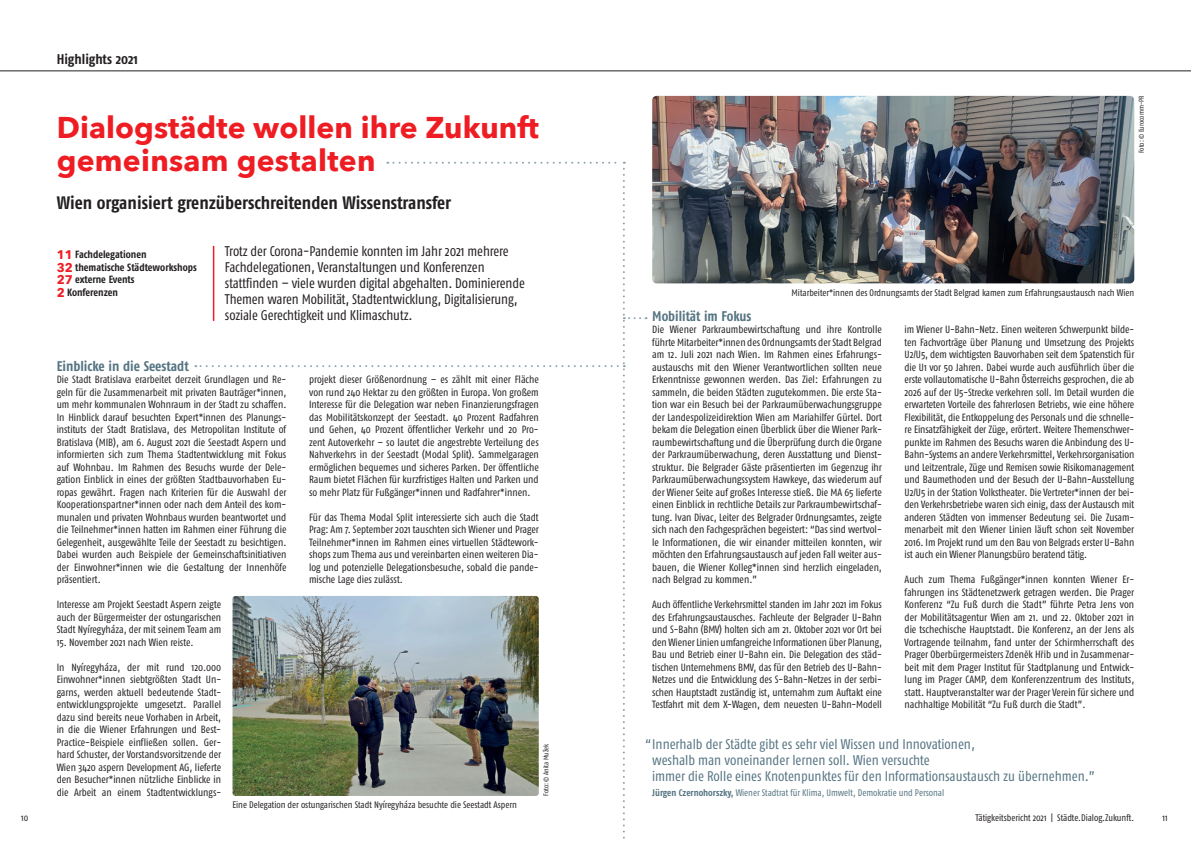
<style>
.page{position:relative;width:1191px;height:842px;background:#fff}
.page>*{position:absolute;margin:0;border:0;box-sizing:border-box;transform-origin:0 0}
.t1{font:700 30px/33px "Avenir Next";letter-spacing:.005em;color:#ee1d23}
.t2{font:700 18px "Fago Co";color:#231f20}
.t3{font:14px/16px "Fago Co";letter-spacing:-.005em;color:#231f20}
.t4{font:14px/16px "Fago Co";color:#557482}
.t5{font:700 14px "Fago Co";color:#557482}
.t6{font:700 14px "Fago Co";color:#231f20}
.t7{font:10.5px/12.5px "Fago Co";color:#231f20;text-align:justify}
.t8{font:700 10.5px/12.5px "Fago Co";letter-spacing:-.005em;color:#231f20}
.t9{font:9.5px "Fago Co";color:#231f20}
.t10{font:9.5px "Fago Co";color:#557482}
.t11{font:7px "Fago Co";color:#231f20}
.s1{font-family:"Avenir Next";font-size:12.5px;color:#ee1d23}
.s2{font-weight:700}
</style>
<div class="page">
<img style="left:652px;top:96px;width:482px;height:187px">
<hr style="left:0;top:71px;width:1191px;height:1px;background:#231f20">
<svg style="left:195px;top:162px;width:451px;height:677px"></svg>
<hr style="left:213px;top:246px;width:1px;height:75px;background:#ee1d23">
<img style="left:232px;top:596px;width:307px;height:200px">
<h3 class="t6" style="left:57px;top:51px;width:83px">Highlights 2021</h3>
<h1 class="t1" style="left:57px;top:111px;width:484px">Dialogstädte wollen ihre Zukunft gemeinsam gestalten</h1>
<h2 class="t2" style="left:57px;top:192px;width:396px">Wien organisiert grenzüberschreitenden Wissenstransfer</h2>
<p class="t8" style="left:57px;top:248px;width:142px"><span class="s1">11</span> Fachdelegationen<br><span class="s1">32</span> thematische Städteworkshops<br><span class="s1">27</span> externe Events<br><span class="s1">2</span> Konferenzen</p>
<p class="t3" style="left:225px;top:243px;width:301px">Trotz der Corona-Pandemie konnten im Jahr 2021 mehrere Fachdelegationen, Veranstaltungen und Konferenzen stattfinden – viele wurden digital abgehalten. Dominierende Themen waren Mobilität, Stadtentwicklung, Digitalisierung, soziale Gerechtigkeit und Klimaschutz.</p>
<h3 class="t5" style="left:57px;top:358px;width:134px">Einblicke in die Seestadt</h3>
<p class="t7" style="left:57px;top:373px;width:231px;text-align:left">Die Stadt Bratislava erarbeitet derzeit Grundlagen und Re&shy;geln für die Zusammenarbeit mit privaten Bauträger*innen, um mehr kommunalen Wohnraum in der Stadt zu schaffen.<br>In Hinblick darauf besuchten Expert*innen des Planungs&shy;instituts der Stadt Bratislava, des Metropolitan Institute of Bratislava (MIB), am 6. August 2021 die Seestadt Aspern und informierten sich zum Thema Stadtentwicklung mit Fokus auf Wohnbau. Im Rahmen des Besuchs wurde der Dele&shy;gation Einblick in eines der größten Stadtbauvorhaben Eu&shy;ropas gewährt. Fragen nach Kriterien für die Auswahl der Kooperationspartner*innen oder nach dem Anteil des kom&shy;munalen und privaten Wohnbaus wurden beantwortet und die Teilnehmer*innen hatten im Rahmen einer Führung die Gelegenheit, ausgewählte Teile der Seestadt zu besichtigen.<br>Dabei wurden auch Beispiele der Gemeinschaftsinitiativen der Einwohner*innen wie die Gestaltung der Innenhöfe präsentiert.</p>
<p class="t7" style="left:57px;top:598px;width:166px">Interesse am Projekt Seestadt Aspern zeigte auch der Bürgermeister der ostungarischen Stadt Nyíregyháza, der mit seinem Team am</p>
<p class="t7" style="left:57px;top:636px;width:137px">15. November 2021 nach Wien reiste.</p>
<p class="t7" style="left:57px;top:661px;width:166px">In Nyíregyháza, der mit rund 120.000<br>Einwohner*innen siebtgrößten Stadt Un&shy;garns, werden aktuell bedeutende Stadt&shy;entwicklungsprojekte umgesetzt. Parallel dazu sind bereits neue Vorhaben in Arbeit, in die die Wiener Erfahrungen und Best-Practice-Beispiele einfließen sollen. Ger&shy;hard Schuster, der Vorstandsvorsitzende der Wien 3420 aspern Development AG, lieferte den Besucher*innen nützliche Einblicke in die Arbeit an einem Stadtentwicklungs-</p>
<p class="t7" style="left:309px;top:373px;width:231px">projekt dieser Größenordnung – es zählt mit einer Fläche von rund 240 Hektar zu den größten in Europa. Von großem Interesse für die Delegation war neben Finanzierungsfragen das Mobilitätskonzept der Seestadt. 40 Prozent Radfahren und Gehen, 40 Prozent öffentlicher Verkehr und 20 Pro&shy;zent Autoverkehr – so lautet die angestrebte Verteilung des Nahverkehrs in der Seestadt (Modal Split). Sammelgaragen ermöglichen bequemes und sicheres Parken. Der öffentliche Raum bietet Flächen für kurzfristiges Halten und Parken und so mehr Platz für Fußgänger*innen und Radfahrer*innen.</p>
<p class="t7" style="left:309px;top:511px;width:231px">Für das Thema Modal Split interessierte sich auch die Stadt Prag: Am 7. September 2021 tauschten sich Wiener und Prager Teilnehmer*innen im Rahmen eines virtuellen Städtework&shy;shops zum Thema aus und vereinbarten einen weiteren Dia&shy;log und potenzielle Delegationsbesuche, sobald die pande&shy;mische Lage dies zulässt.</p>
<p class="t11" style="left:542px;top:796px;width:54px;rotate:-90deg">Foto: © Anita Mužek</p>
<p class="t9" style="left:232px;top:800px;width:286px">Eine Delegation der ostungarischen Stadt Nyíregyháza besuchte die Seestadt Aspern</p>
<p class="t11" style="left:1137px;top:153px;width:59px;rotate:-90deg">Foto: © Eurocomm-PR</p>
<p class="t9" style="left:791px;top:287px;width:344px">Mitarbeiter*innen des Ordnungsamts der Stadt Belgrad kamen zum Erfahrungsaustausch nach Wien</p>
<h3 class="t5" style="left:652px;top:308px;width:101px">Mobilität im Fokus</h3>
<p class="t7" style="left:652px;top:323px;width:231px">Die Wiener Parkraumbewirtschaftung und ihre Kontrolle führte Mitarbeiter*innen des Ordnungsamts der Stadt Belgrad am 12. Juli 2021 nach Wien. Im Rahmen eines Erfahrungs&shy;austauschs mit den Wiener Verantwortlichen sollten neue Erkenntnisse gewonnen werden. Das Ziel: Erfahrungen zu sammeln, die beiden Städten zugutekommen. Die erste Sta&shy;tion war ein Besuch bei der Parkraumüberwachungsgruppe der Landespolizeidirektion Wien am Mariahilfer Gürtel. Dort bekam die Delegation einen Überblick über die Wiener Park&shy;raumbewirtschaftung und die Überprüfung durch die Organe der Parkraumüberwachung, deren Ausstattung und Dienst&shy;struktur. Die Belgrader Gäste präsentierten im Gegenzug ihr Parkraumüberwachungssystem Hawkeye, das wiederum auf der Wiener Seite auf großes Interesse stieß. Die MA 65 lieferte einen Einblick in rechtliche Details zur Parkraumbewirtschaf&shy;tung. Ivan Divac, Leiter des Belgrader Ordnungsamtes, zeigte sich nach den Fachgesprächen begeistert: “Das sind wertvol&shy;le Informationen, die wir einander mitteilen konnten, wir möchten den Erfahrungsaustausch auf jeden Fall weiter aus&shy;bauen, die Wiener Kolleg*innen sind herzlich eingeladen, nach Belgrad zu kommen. ”</p>
<p class="t7" style="left:652px;top:598px;width:231px">Auch öffentliche Verkehrsmittel standen im Jahr 2021 im Fokus des Erfahrungsaustausches. Fachleute der Belgrader U-Bahn und S-Bahn (BMV) holten sich am 21. Oktober 2021 vor Ort bei den Wiener Linien umfangreiche Informationen über Planung, Bau und Betrieb einer U-Bahn ein. Die Delegation des städ&shy;tischen Unternehmens BMV, das für den Betrieb des U-Bahn-Netzes und die Entwicklung des S-Bahn-Netzes in der serbi&shy;schen Hauptstadt zuständig ist, unternahm zum Auftakt eine Testfahrt mit dem X-Wagen, dem neuesten U-Bahn-Modell</p>
<p class="t7" style="left:904px;top:323px;width:231px">im Wiener U-Bahn-Netz. Einen weiteren Schwerpunkt bilde&shy;ten Fachvorträge über Planung und Umsetzung des Projekts U2/U5, dem wichtigsten Bauvorhaben seit dem Spatenstich für die U1 vor 50 Jahren. Dabei wurde auch ausführlich über die erste vollautomatische U-Bahn Österreichs gesprochen, die ab 2026 auf der U5-Strecke verkehren soll. Im Detail wurden die erwarteten Vorteile des fahrerlosen Betriebs, wie eine höhere Flexibilität, die Entkoppelung des Personals und die schnelle&shy;re Einsatzfähigkeit der Züge, erörtert. Weitere Themenschwer&shy;punkte im Rahmen des Besuchs waren die Anbindung des U-Bahn-Systems an andere Verkehrsmittel, Verkehrsorganisation und Leitzentrale, Züge und Remisen sowie Risikomanagement und Baumethoden und der Besuch der U-Bahn-Ausstellung U2/U5 in der Station Volkstheater. Die Vertreter*innen der bei&shy;den Verkehrsbetriebe waren sich einig, dass der Austausch mit anderen Städten von immenser Bedeutung sei. Die Zusam&shy;menarbeit mit den Wiener Linien läuft schon seit November 2016. Im Projekt rund um den Bau von Belgrads erster U-Bahn ist auch ein Wiener Planungsbüro beratend tätig.</p>
<p class="t7" style="left:904px;top:573px;width:231px">Auch zum Thema Fußgänger*innen konnten Wiener Er&shy;fahrungen ins Städtenetzwerk getragen werden. Die Prager Konferenz “Zu Fuß durch die Stadt” führte Petra Jens von der Mobilitätsagentur Wien am 21. und 22. Oktober 2021 in die tschechische Hauptstadt. Die Konferenz, an der Jens als Vortragende teilnahm, fand unter der Schirmherrschaft des Prager Oberbürgermeisters Zdene<sup>`´</sup>k Hr<sup>`´</sup>ib und in Zusammenar&shy;beit mit dem Prager Institut für Stadtplanung und Entwick&shy;lung im Prager CAMP, dem Konferenzzentrum des Instituts, statt. Hauptveranstalter war der Prager Verein für sichere und nachhaltige Mobilität “Zu Fuß durch die Stadt”.</p>
<h3 class="t4" style="left:652px;top:736px;width:444px;text-indent:-7px">“Innerhalb der Städte gibt es sehr viel Wissen und Innovationen,<br>weshalb man voneinander lernen soll. Wien versuchte<br>immer die Rolle eines Knotenpunktes für den Informationsaustausch zu übernehmen. ”</h3>
<p class="t10" style="left:652px;top:787px;width:293px"><span class="s2">Jürgen Czernohorszky,</span> Wiener Stadtrat für Klima, Umwelt, Demokratie und Personal</p>
<p class="t9" style="left:21px;top:812px;width:9px">10</p>
<p class="t9" style="left:975px;top:812px;width:160px">Tätigkeitsbericht 2021 | Städte.Dialog.Zukunft.</p>
<p class="t9" style="left:1162px;top:812px;width:7px">11</p>
</div>
